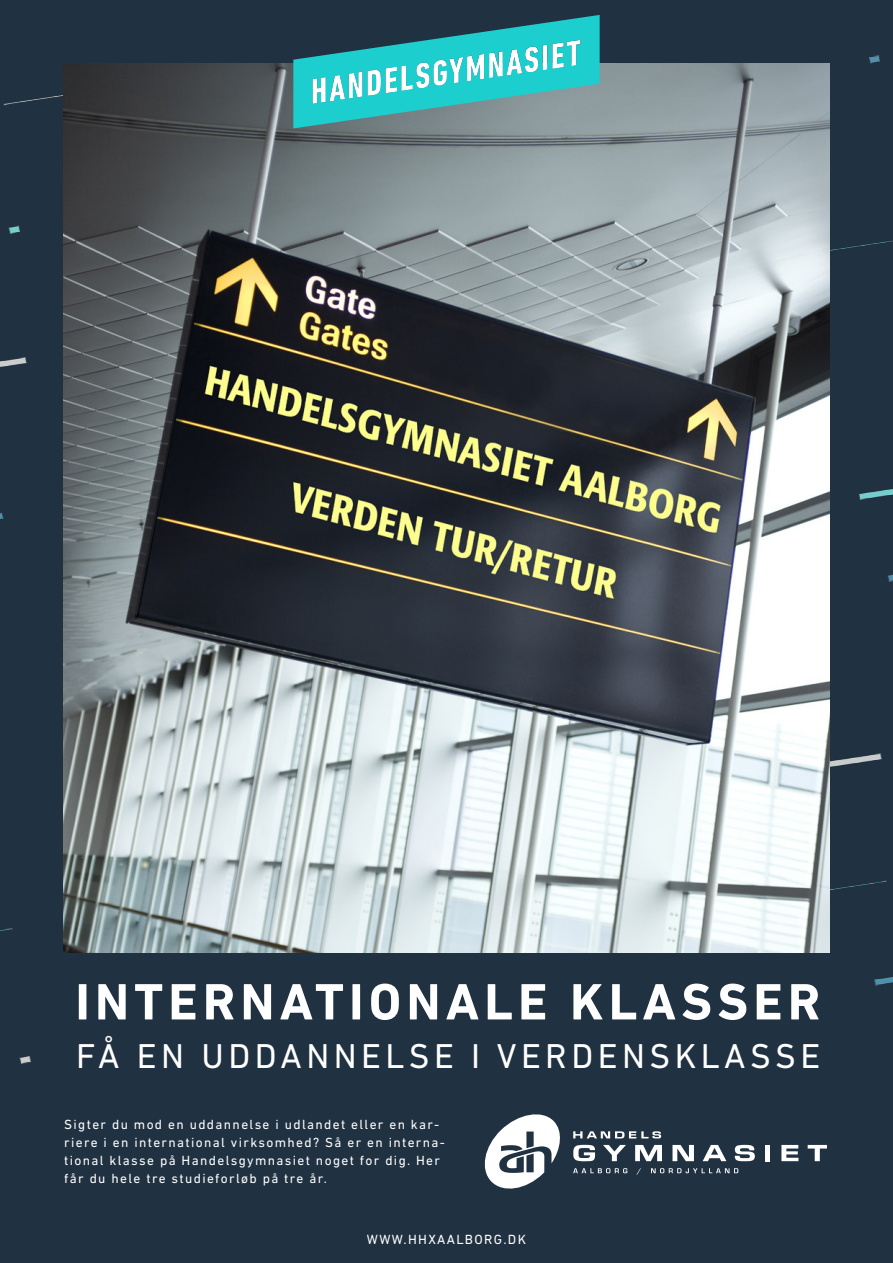
<style>
.page{position:relative;width:893px;height:1263px;background:#203141}
.page>*{position:absolute;margin:0;border:0;box-sizing:border-box;transform-origin:0 0}
.Sidefod{font:700 51.9px "DIN Next LT Pro";letter-spacing:.1em;color:#fff}
.Sidefod-2{font:35.1px "DIN Next LT Pro";letter-spacing:.13em;color:#fff}
.Sidefod-3{font:13.5px/18px "DIN Next LT Pro";letter-spacing:.1em;color:#fff}
</style>
<div class="page">
<svg style="left:573px;top:1145px;width:22px;height:16px"></svg>
<svg style="left:603px;top:1145px;width:23px;height:16px"></svg>
<svg style="left:635px;top:1145px;width:27px;height:16px"></svg>
<svg style="left:672px;top:1145px;width:22px;height:16px"></svg>
<svg style="left:703px;top:1145px;width:23px;height:16px"></svg>
<svg style="left:735px;top:1145px;width:20px;height:16px"></svg>
<div style="left:765px;top:1145px;width:5px;height:16px;background:#fff"></div>
<svg style="left:781px;top:1145px;width:17px;height:16px"></svg>
<svg style="left:808px;top:1145px;width:19px;height:16px"></svg>
<svg style="left:573px;top:1168px;width:54px;height:5px"></svg>
<svg style="left:636px;top:1168px;width:5px;height:7px"></svg>
<svg style="left:651px;top:1168px;width:87px;height:5px"></svg>
<svg style="left:573px;top:1131px;width:88px;height:7px"></svg>
<svg style="left:485px;top:1114px;width:78px;height:74px"></svg>
<img style="left:64px;top:64px;width:765px;height:888px">
<svg style="left:293px;top:15px;width:307px;height:113px;background:#46a6aa"></svg>
<p class="Sidefod" style="left:75px;top:971px;width:746px">INTERNATIONALE KLASSER</p>
<p class="Sidefod-2" style="left:76px;top:1035px;width:745px">FÅ EN UDDANNELSE I VERDENSKLASSE</p>
<p class="Sidefod-3" style="left:64px;top:1115px;width:382px">Sigter du mod en uddannelse i udlandet eller en kar&shy;riere i en international virksomhed? Så er en interna&shy;tional klasse på Handelsgymnasiet noget for dig. Her får du hele tre studieforløb på tre år.</p>
<p class="Sidefod-3" style="left:367px;top:1231px;width:161px">WWW.HHXAALBORG.DK</p>
</div>
